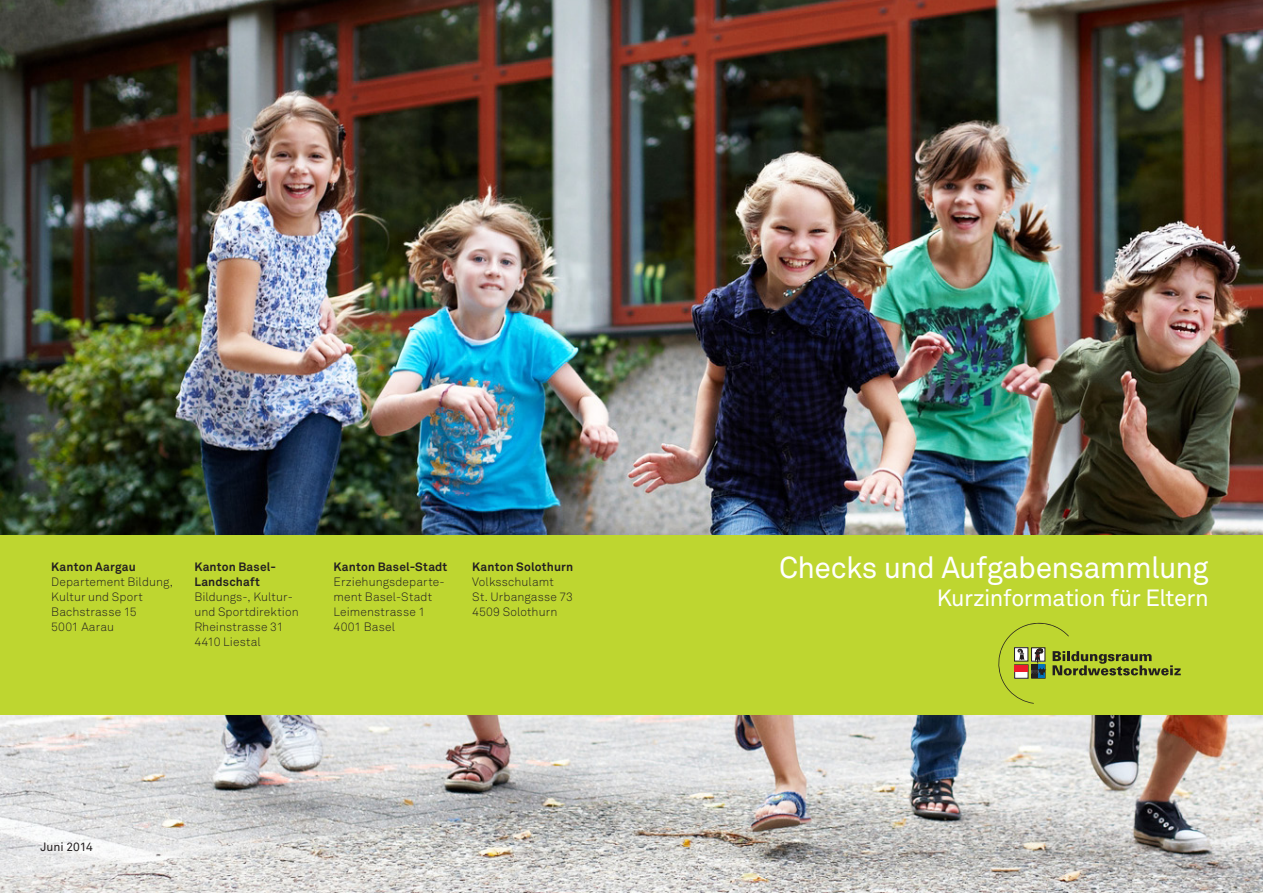
<style>
.page{position:relative;width:1263px;height:893px;background:#fff}
.page>*{position:absolute;margin:0;border:0;box-sizing:border-box;transform-origin:0 0}
.t1{font:30px "Akkurat";letter-spacing:-.02em;color:#fff}
.t2{font:23.25px "Akkurat";letter-spacing:-.02em;color:#fff}
.t3{font:300 12px/15px "Akkurat";letter-spacing:.01em;color:#231f20}
.t4{font:700 12px/15px "Akkurat";letter-spacing:.015em;color:#231f20}
.t5{font:12px "Akkurat";letter-spacing:.005em;color:#231f20}
</style>
<div class="page">
<img style="left:0;top:0;width:1263px;height:893px">
<div style="left:0;top:536px;width:1263px;height:179px;background:#bed630"></div>
<svg style="left:998px;top:622px;width:183px;height:82px"></svg>
<p class="t4" style="left:51px;top:559px;width:86px">Kanton Aargau</p>
<p class="t3" style="left:51px;top:574px;width:123px">Departement Bildung,<br>Kultur und Sport</p>
<p class="t3" style="left:51px;top:604px;width:87px">Bachstrasse 15</p>
<p class="t3" style="left:51px;top:619px;width:64px">5001 Aarau</p>
<p class="t4" style="left:194px;top:559px;width:83px">Kanton Basel-<br>Landschaft</p>
<p class="t3" style="left:194px;top:589px;width:106px">Bildungs-, Kultur&shy;und Sportdirektion</p>
<p class="t3" style="left:194px;top:619px;width:91px">Rheinstrasse 31</p>
<p class="t3" style="left:194px;top:634px;width:68px">4410 Liestal</p>
<p class="t4" style="left:334px;top:559px;width:115px">Kanton Basel-Stadt</p>
<p class="t3" style="left:334px;top:574px;width:113px">Erziehungsdeparte&shy;ment Basel-Stadt</p>
<p class="t3" style="left:334px;top:604px;width:93px">Leimenstrasse 1</p>
<p class="t3" style="left:334px;top:619px;width:63px">4001 Basel</p>
<p class="t4" style="left:472px;top:559px;width:102px">Kanton Solothurn</p>
<p class="t3" style="left:472px;top:574px;width:83px">Volksschulamt</p>
<p class="t3" style="left:472px;top:589px;width:102px">St. Urbangasse 73</p>
<p class="t3" style="left:472px;top:604px;width:87px">4509 Solothurn</p>
<p class="t5" style="left:40px;top:839px;width:54px">Juni 2014</p>
<p class="t1" style="left:779px;top:548px;width:431px">Checks und Aufgabensammlung</p>
<p class="t2" style="left:937px;top:584px;width:274px">Kurzinformation für Eltern</p>
</div>
